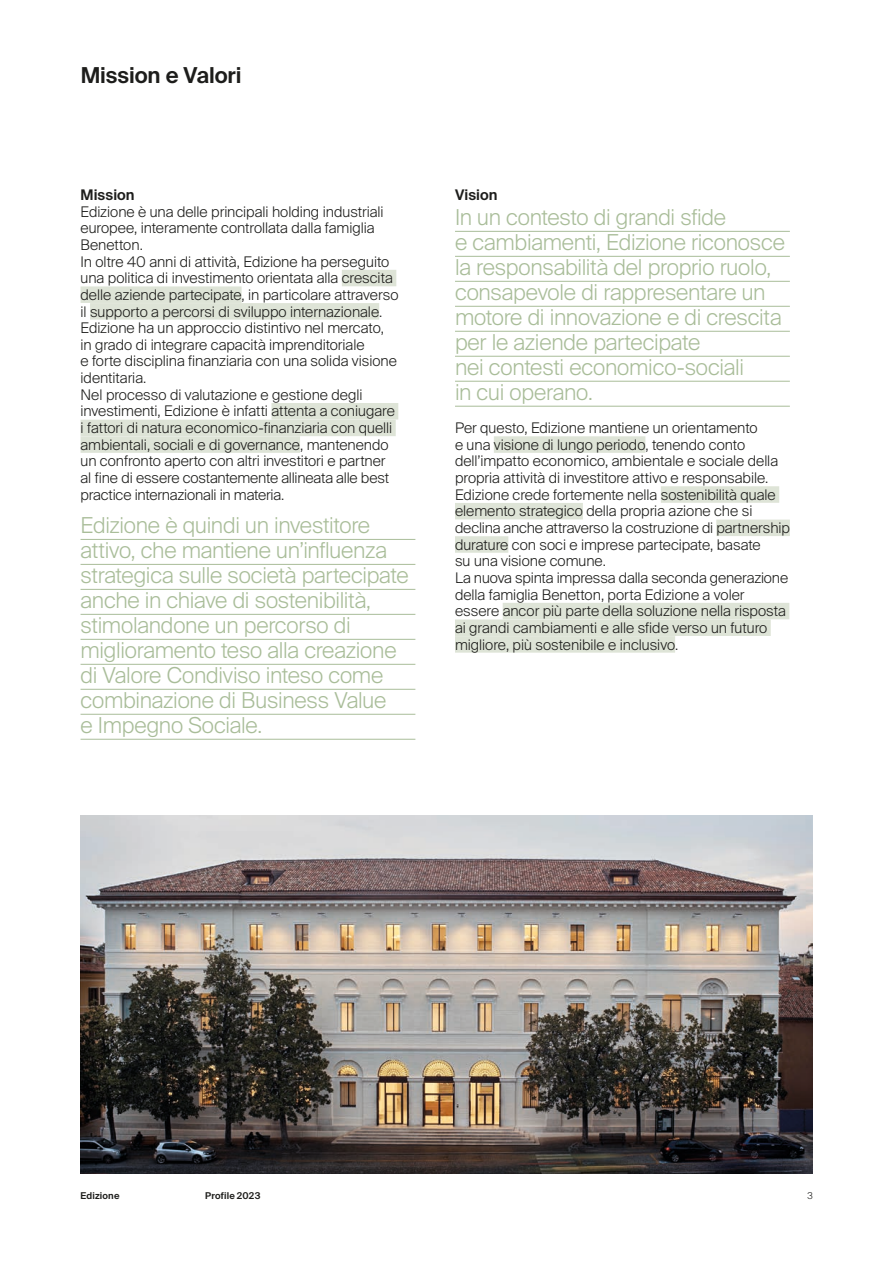
<style>
.page{position:relative;width:893px;height:1263px;background:#fff}
.page>*{position:absolute;margin:0;border:0;box-sizing:border-box;transform-origin:0 0}
.t1{font:300 21.9px/24.9px "Suisse Intl";letter-spacing:-.01em;color:#a9bd99}
.t2{font:600 21.9px "Suisse Intl";letter-spacing:-.005em;color:#1d1d1b}
.t3{font:300 14.7px/16.6px "Suisse Intl";color:#1d1d1b}
.t4{font:600 14.7px "Suisse Intl";letter-spacing:.005em;color:#1d1d1b}
.t5{font:600 9.3px "Suisse Intl";letter-spacing:.02em;color:#1d1d1b}
.t6{font:300 9.3px "Suisse Intl";color:#1d1d1b}
</style>
<div class="page">
<div style="left:342px;top:270px;width:54px;height:16px;background:#dee4d7"></div>
<div style="left:81px;top:286px;width:161px;height:17px;background:#dee4d7"></div>
<div style="left:90px;top:303px;width:289px;height:17px;background:#dee4d7"></div>
<div style="left:271px;top:403px;width:127px;height:16px;background:#dee4d7"></div>
<div style="left:81px;top:420px;width:315px;height:16px;background:#dee4d7"></div>
<div style="left:81px;top:436px;width:219px;height:17px;background:#dee4d7"></div>
<hr style="left:81px;top:539px;width:334px;height:1px;background:#a9bd99">
<hr style="left:81px;top:564px;width:334px;height:1px;background:#a9bd99">
<hr style="left:81px;top:589px;width:334px;height:1px;background:#a9bd99">
<hr style="left:81px;top:614px;width:334px;height:1px;background:#a9bd99">
<hr style="left:81px;top:639px;width:334px;height:1px;background:#a9bd99">
<hr style="left:81px;top:664px;width:334px;height:1px;background:#a9bd99">
<hr style="left:81px;top:689px;width:334px;height:1px;background:#a9bd99">
<hr style="left:81px;top:714px;width:334px;height:1px;background:#a9bd99">
<hr style="left:81px;top:739px;width:334px;height:1px;background:#a9bd99">
<hr style="left:455px;top:231px;width:335px;height:1px;background:#a9bd99">
<hr style="left:455px;top:256px;width:335px;height:1px;background:#a9bd99">
<hr style="left:455px;top:281px;width:335px;height:1px;background:#a9bd99">
<hr style="left:455px;top:306px;width:335px;height:1px;background:#a9bd99">
<hr style="left:455px;top:331px;width:335px;height:1px;background:#a9bd99">
<hr style="left:455px;top:356px;width:335px;height:1px;background:#a9bd99">
<hr style="left:455px;top:381px;width:335px;height:1px;background:#a9bd99">
<hr style="left:455px;top:406px;width:335px;height:1px;background:#a9bd99">
<div style="left:494px;top:436px;width:151px;height:17px;background:#dee4d7"></div>
<div style="left:661px;top:486px;width:118px;height:17px;background:#dee4d7"></div>
<div style="left:455px;top:503px;width:128px;height:16px;background:#dee4d7"></div>
<div style="left:716px;top:520px;width:74px;height:16px;background:#dee4d7"></div>
<div style="left:455px;top:536px;width:53px;height:17px;background:#dee4d7"></div>
<div style="left:503px;top:603px;width:286px;height:16px;background:#dee4d7"></div>
<div style="left:455px;top:619px;width:316px;height:17px;background:#dee4d7"></div>
<div style="left:455px;top:636px;width:220px;height:17px;background:#dee4d7"></div>
<img style="left:81px;top:816px;width:731px;height:358px">
<h1 class="t2" style="left:81px;top:63px;width:162px">Mission e Valori</h1>
<p class="t4" style="left:81px;top:186px;width:56px">Mission</p>
<p class="t3" style="left:81px;top:203px;width:319px">Edizione è una delle principali holding industriali europee, interamente controllata dalla famiglia Benetton.<br>In oltre 40 anni di attività, Edizione ha perseguito una politica di investimento orientata alla crescita delle aziende partecipate, in particolare attraverso il supporto a percorsi di sviluppo internazionale.<br>Edizione ha un approccio distintivo nel mercato, in grado di integrare capacità imprenditoriale<br>e forte disciplina finanziaria con una solida visione identitaria.<br>Nel processo di valutazione e gestione degli investimenti, Edizione è infatti attenta a coniugare i fattori di natura economico-finanziaria con quelli ambientali, sociali e di governance, mantenendo un confronto aperto con altri investitori e partner al fine di essere costantemente allineata alle best practice internazionali in materia.</p>
<p class="t1" style="left:81px;top:513px;width:330px">Edizione è quindi un investitore attivo, che mantiene un’influenza strategica sulle società partecipate anche in chiave di sostenibilità, stimolandone un percorso di miglioramento teso alla creazione di Valore Condiviso inteso come combinazione di Business Value<br>e Impegno Sociale.</p>
<p class="t4" style="left:455px;top:186px;width:44px">Vision</p>
<p class="t1" style="left:455px;top:205px;width:331px">In un contesto di grandi sfide<br>e cambiamenti, Edizione riconosce la responsabilità del proprio ruolo, consapevole di rappresentare un motore di innovazione e di crescita per le aziende partecipate<br>nei contesti economico-sociali<br>in cui operano.</p>
<p class="t3" style="left:455px;top:420px;width:336px">Per questo, Edizione mantiene un orientamento<br>e una visione di lungo periodo, tenendo conto dell’impatto economico, ambientale e sociale della propria attività di investitore attivo e responsabile.<br>Edizione crede fortemente nella sostenibilità quale elemento strategico della propria azione che si declina anche attraverso la costruzione di partnership durature con soci e imprese partecipate, basate<br>su una visione comune.<br>La nuova spinta impressa dalla seconda generazione della famiglia Benetton, porta Edizione a voler essere ancor più parte della soluzione nella risposta ai grandi cambiamenti e alle sfide verso un futuro migliore, più sostenibile e inclusivo.</p>
<p class="t5" style="left:81px;top:1190px;width:41px">Edizione</p>
<p class="t5" style="left:205px;top:1190px;width:57px">Profile 2023</p>
<p class="t6" style="left:807px;top:1190px;width:7px">3</p>
</div>
